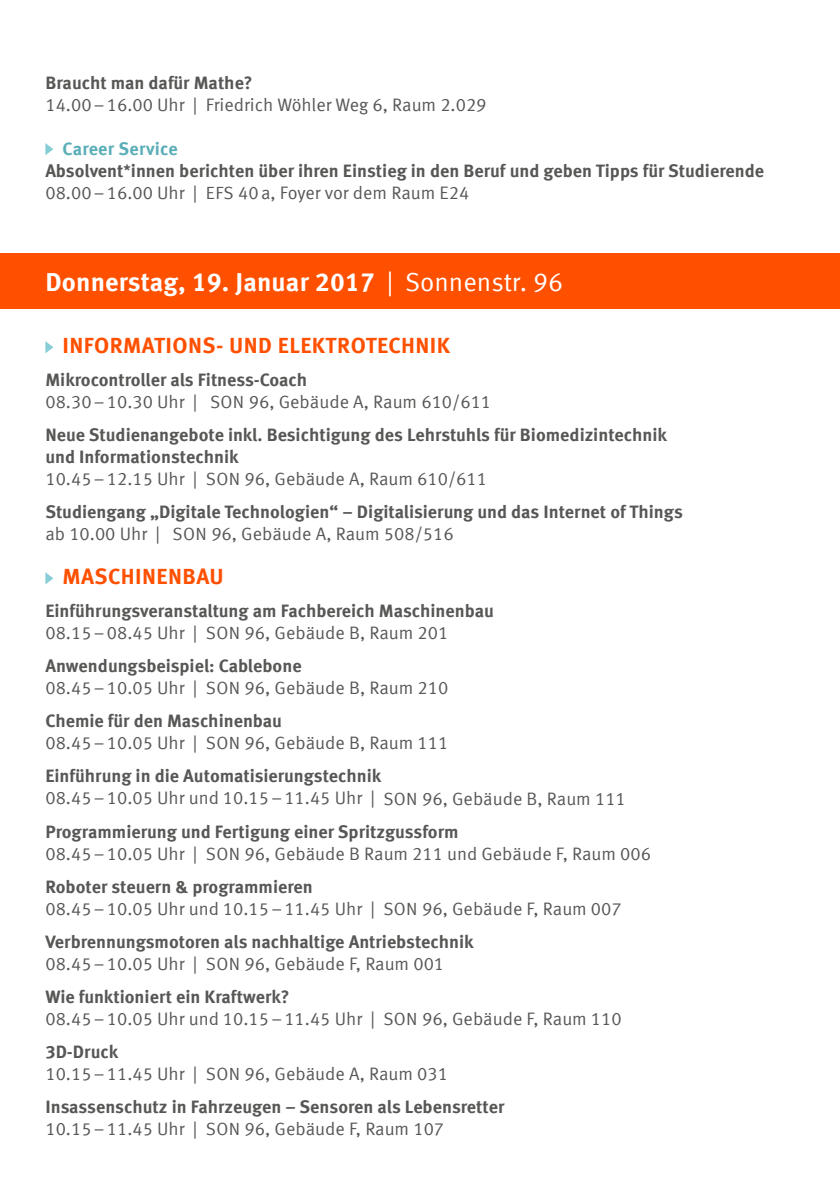
<style>
.page{position:relative;width:840px;height:1191px;background:#fff}
.page>*{position:absolute;margin:0;border:0;box-sizing:border-box;transform-origin:0 0}
.t1{font:700 26px "Meta Offc Pro";letter-spacing:.005em;color:#fff}
.t2{font:700 22px "Meta Offc Pro";letter-spacing:.02em;color:#ff5000}
.t3{font:700 18px/22px "Meta Offc Pro";color:#575756}
.t4{font:18px "Meta Offc Pro Norm";color:#575756}
.s1{color:#5aaeb8}
.s2{font-size:15px}
.s3{font-size:17.6px}
.s4{font-family:"Meta Offc Pro Norm";font-weight:400}
</style>
<div class="page">
<div style="left:0;top:253px;width:839px;height:55px;background:#ff5000"></div>
<svg style="left:45px;top:143px;width:8px;height:12px"></svg>
<svg style="left:45px;top:341px;width:8px;height:12px"></svg>
<svg style="left:45px;top:572px;width:8px;height:12px"></svg>
<p class="t3" style="left:45px;top:71px;width:209px">Braucht man dafür Mathe?</p>
<p class="t4" style="left:45px;top:91px;width:442px">14.00–16.00 Uhr | Friedrich Wöhler Weg 6, Raum 2.029</p>
<p class="t3" style="left:45px;top:137px;width:719px;text-indent:17px"><span class="s1">Career Service<br></span>Absolvent<span class="s2">*</span>innen berichten über ihren Einstieg in den Beruf und geben Tipps für Studierende</p>
<p class="t4" style="left:45px;top:179px;width:425px">08.00–16.00 Uhr | <span class="s3">EFS</span> 40a, Foyer vor dem Raum E24</p>
<h1 class="t1" style="left:45px;top:262px;width:518px">Donnerstag, 19. Januar 2017 <span class="s4">| Sonnenstr. 96</span></h1>
<p class="t2" style="left:62px;top:328px;width:389px">INFORMATIONS- UND ELEKTROTECHNIK</p>
<p class="t3" style="left:45px;top:368px;width:263px">Mikrocontroller als Fitness-Coach</p>
<p class="t4" style="left:45px;top:388px;width:447px">08.30–10.30 Uhr | <span class="s3">SON</span> 96, Gebäude A, Raum 610/611</p>
<p class="t3" style="left:45px;top:423px;width:622px">Neue Studienangebote inkl. Besichtigung des Lehrstuhls für Biomedizintechnik und Informationstechnik</p>
<p class="t4" style="left:45px;top:465px;width:443px">10.45–12.15 Uhr | <span class="s3">SON</span> 96, Gebäude A, Raum 610/611</p>
<p class="t3" style="left:45px;top:500px;width:638px">Studiengang „Digitale Technologien“ – Digitalisierung und das Internet of Things</p>
<p class="t4" style="left:45px;top:520px;width:409px">ab 10.00 Uhr | <span class="s3">SON</span> 96, Gebäude A, Raum 508/516</p>
<p class="t2" style="left:62px;top:559px;width:163px">MASCHINENBAU</p>
<p class="t3" style="left:45px;top:599px;width:450px">Einführungsveranstaltung am Fachbereich Maschinenbau</p>
<p class="t4" style="left:45px;top:619px;width:404px">08.15–08.45 Uhr | <span class="s3">SON</span> 96, Gebäude B, Raum 201</p>
<p class="t3" style="left:45px;top:654px;width:258px">Anwendungsbeispiel: Cablebone</p>
<p class="t4" style="left:45px;top:674px;width:404px">08.45–10.05 Uhr | <span class="s3">SON</span> 96, Gebäude B, Raum 210</p>
<p class="t3" style="left:45px;top:709px;width:238px">Chemie für den Maschinenbau</p>
<p class="t4" style="left:45px;top:729px;width:404px">08.45–10.05 Uhr | <span class="s3">SON</span> 96, Gebäude B, Raum 111</p>
<p class="t3" style="left:45px;top:764px;width:337px">Einführung in die Automatisierungstechnik</p>
<p class="t4" style="left:45px;top:784px;width:581px">08.45–10.05 Uhr und 10.15–11.45 Uhr | <span class="s3">SON</span> 96, Gebäude B, Raum 111</p>
<p class="t3" style="left:45px;top:819px;width:414px">Programmierung und Fertigung einer Spritzgussform</p>
<p class="t4" style="left:45px;top:839px;width:606px">08.45–10.05 Uhr | <span class="s3">SON</span> 96, Gebäude B Raum 211 und Gebäude F, Raum 006</p>
<p class="t3" style="left:45px;top:874px;width:269px">Roboter steuern &amp; programmieren</p>
<p class="t4" style="left:45px;top:894px;width:577px">08.45–10.05 Uhr und 10.15–11.45 Uhr | <span class="s3">SON</span> 96, Gebäude F, Raum 007</p>
<p class="t3" style="left:45px;top:929px;width:429px">Verbrennungsmotoren als nachhaltige Antriebstechnik</p>
<p class="t4" style="left:45px;top:949px;width:400px">08.45–10.05 Uhr | <span class="s3">SON</span> 96, Gebäude F, Raum 001</p>
<p class="t3" style="left:45px;top:984px;width:246px">Wie funktioniert ein Kraftwerk?</p>
<p class="t4" style="left:45px;top:1004px;width:577px">08.45–10.05 Uhr und 10.15–11.45 Uhr | <span class="s3">SON</span> 96, Gebäude F, Raum 110</p>
<p class="t3" style="left:45px;top:1039px;width:74px">3D-Druck</p>
<p class="t4" style="left:45px;top:1059px;width:404px">10.15–11.45 Uhr | <span class="s3">SON</span> 96, Gebäude A, Raum 031</p>
<p class="t3" style="left:45px;top:1094px;width:460px">Insassenschutz in Fahrzeugen – Sensoren als Lebensretter</p>
<p class="t4" style="left:45px;top:1114px;width:400px">10.15–11.45 Uhr | <span class="s3">SON</span> 96, Gebäude F, Raum 107</p>
</div>
